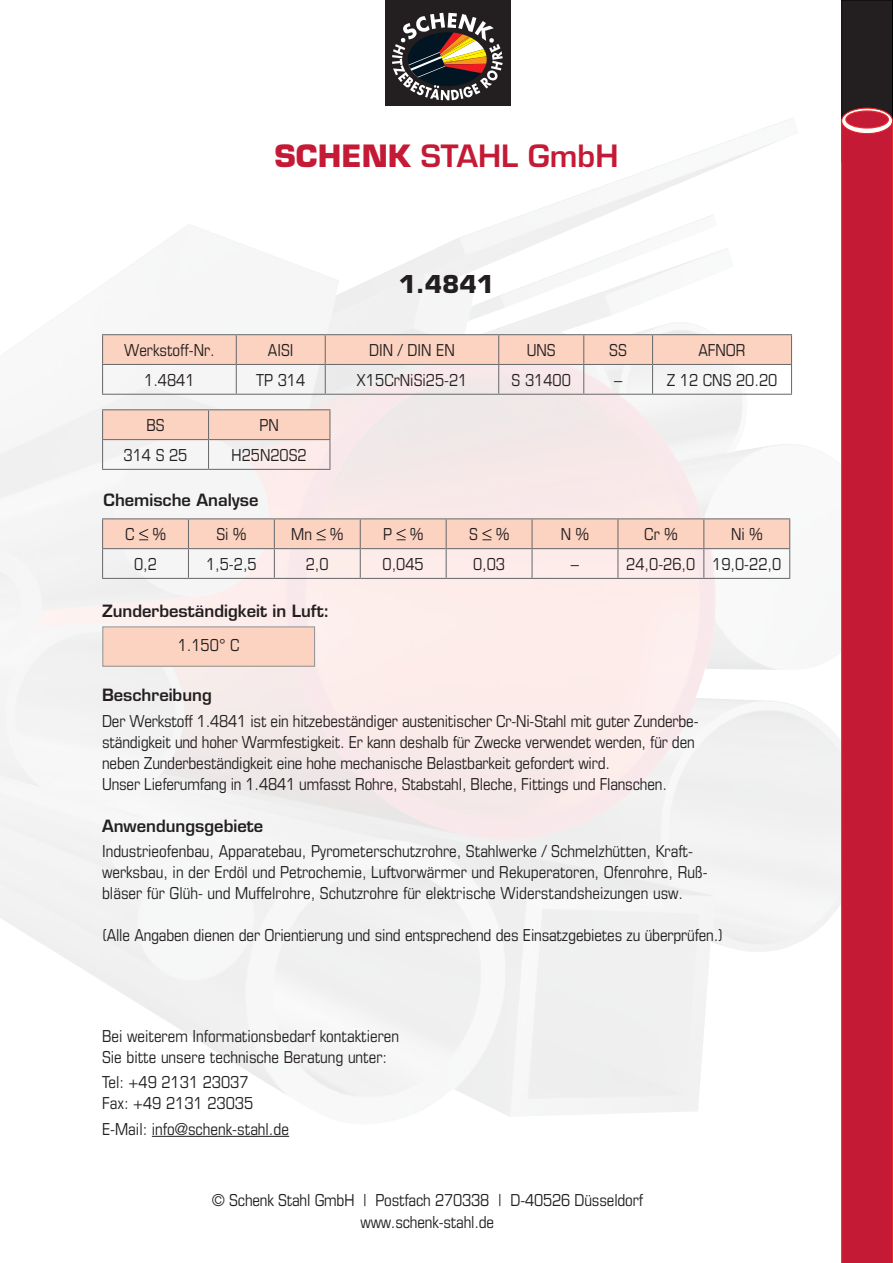
<style>
.page{position:relative;width:893px;height:1263px;background:#fff}
.page>*{position:absolute;margin:0;border:0;box-sizing:border-box;transform-origin:0 0}
.t1{font:600 30px "Eurostile";color:#c51a35}
.t2{font:700 24px "Eurostile";color:#231f20}
.t3{font:condensed 16.5px/21px "Eurostile";color:#231f20}
.t4{font:600 16.5px "Eurostile";color:#231f20}
.s1{font-weight:700}
</style>
<div class="page">
<hr style="left:152px;top:1136px;width:137px;height:1px;background:#231f20">
<div style="left:385px;top:0;width:125px;height:106px;background:#231f20"></div>
<svg style="left:392px;top:13px;width:111px;height:87px"></svg>
<div style="left:842px;top:0;width:51px;height:162px;background:#231f20"></div>
<div style="left:841px;top:0;width:52px;height:163px;border:1px solid #000"></div>
<div style="left:841px;top:124px;width:52px;height:1139px;background:#c51a35"></div>
<svg style="left:842px;top:108px;width:51px;height:26px"></svg>
<div style="left:841px;top:108px;width:52px;height:26px;border:1px solid #ee1d23;border-radius:50%"></div>
<div style="left:846px;top:111px;width:42px;height:17px;background:#c51a35;border-radius:50%"></div>
<div style="left:845px;top:110px;width:44px;height:19px;border:1px solid #eb292a;border-radius:50%"></div>
<div style="left:103px;top:627px;width:212px;height:39px;background:#fcd2c0"></div>
<div style="left:102px;top:626px;width:213px;height:41px;border:1px solid #939598"></div>
<hr style="left:102px;top:518px;width:86px;height:1px;background:#6c6d70">
<hr style="left:188px;top:518px;width:86px;height:1px;background:#6c6d70">
<hr style="left:274px;top:518px;width:86px;height:1px;background:#6c6d70">
<hr style="left:360px;top:518px;width:86px;height:1px;background:#6c6d70">
<hr style="left:446px;top:518px;width:86px;height:1px;background:#6c6d70">
<hr style="left:532px;top:518px;width:86px;height:1px;background:#6c6d70">
<hr style="left:618px;top:518px;width:86px;height:1px;background:#6c6d70">
<hr style="left:704px;top:518px;width:86px;height:1px;background:#6c6d70">
<hr style="left:102px;top:578px;width:86px;height:1px;background:#6c6d70">
<hr style="left:188px;top:578px;width:86px;height:1px;background:#6c6d70">
<hr style="left:274px;top:578px;width:86px;height:1px;background:#6c6d70">
<hr style="left:360px;top:578px;width:86px;height:1px;background:#6c6d70">
<hr style="left:446px;top:578px;width:86px;height:1px;background:#6c6d70">
<hr style="left:532px;top:578px;width:86px;height:1px;background:#6c6d70">
<hr style="left:618px;top:578px;width:86px;height:1px;background:#6c6d70">
<hr style="left:704px;top:578px;width:86px;height:1px;background:#6c6d70">
<svg style="left:102px;top:519px;width:688px;height:59px"></svg>
<hr style="left:102px;top:334px;width:134px;height:1px;background:#6c6d70">
<hr style="left:236px;top:334px;width:89px;height:1px;background:#6c6d70">
<hr style="left:325px;top:334px;width:174px;height:1px;background:#6c6d70">
<hr style="left:499px;top:334px;width:85px;height:1px;background:#6c6d70">
<hr style="left:584px;top:334px;width:69px;height:1px;background:#6c6d70">
<hr style="left:653px;top:334px;width:139px;height:1px;background:#6c6d70">
<svg style="left:102px;top:335px;width:690px;height:59px"></svg>
<hr style="left:102px;top:394px;width:134px;height:1px;background:#6c6d70">
<hr style="left:236px;top:394px;width:89px;height:1px;background:#6c6d70">
<hr style="left:325px;top:394px;width:174px;height:1px;background:#6c6d70">
<hr style="left:499px;top:394px;width:85px;height:1px;background:#6c6d70">
<hr style="left:584px;top:394px;width:69px;height:1px;background:#6c6d70">
<hr style="left:653px;top:394px;width:139px;height:1px;background:#6c6d70">
<hr style="left:102px;top:409px;width:107px;height:1px;background:#6c6d70">
<hr style="left:209px;top:409px;width:121px;height:1px;background:#6c6d70">
<svg style="left:102px;top:410px;width:228px;height:59px"></svg>
<hr style="left:102px;top:469px;width:107px;height:1px;background:#6c6d70">
<hr style="left:209px;top:469px;width:121px;height:1px;background:#6c6d70">
<h1 class="t1" style="left:274px;top:137px;width:345px"><span class="s1">SCHENK</span> STAHL GmbH</h1>
<h2 class="t2" style="left:399px;top:269px;width:97px">1.4841</h2>
<p class="t3" style="left:124px;top:339px;width:92px">Werkstoff-Nr.</p>
<p class="t3" style="left:268px;top:339px;width:27px">AISI</p>
<p class="t3" style="left:369px;top:339px;width:87px">DIN / DIN EN</p>
<p class="t3" style="left:527px;top:339px;width:31px">UNS</p>
<p class="t3" style="left:609px;top:339px;width:19px">SS</p>
<p class="t3" style="left:698px;top:339px;width:49px">AFNOR</p>
<p class="t3" style="left:144px;top:369px;width:52px">1.4841</p>
<p class="t3" style="left:256px;top:369px;width:50px">TP 314</p>
<p class="t3" style="left:356px;top:369px;width:112px">X15CrNiSi25-21</p>
<p class="t3" style="left:512px;top:369px;width:61px">S 31400</p>
<p class="t3" style="left:614px;top:369px;width:10px">–</p>
<p class="t3" style="left:667px;top:369px;width:112px">Z 12 CNS 20.20</p>
<p class="t3" style="left:146px;top:415px;width:20px">BS</p>
<p class="t3" style="left:260px;top:415px;width:21px">PN</p>
<p class="t3" style="left:124px;top:444px;width:65px">314 S 25</p>
<p class="t3" style="left:232px;top:444px;width:77px">H25N20S2</p>
<p class="t4" style="left:104px;top:489px;width:157px">Chemische Analyse</p>
<p class="t3" style="left:125px;top:524px;width:42px">C %</p>
<p class="t3" style="left:216px;top:524px;width:31px">Si %</p>
<p class="t3" style="left:291px;top:524px;width:54px">Mn %</p>
<p class="t3" style="left:383px;top:524px;width:42px">P %</p>
<p class="t3" style="left:469px;top:524px;width:42px">S %</p>
<p class="t3" style="left:561px;top:524px;width:30px">N %</p>
<p class="t3" style="left:644px;top:524px;width:35px">Cr %</p>
<p class="t3" style="left:731px;top:524px;width:33px">Ni %</p>
<p class="t3" style="left:134px;top:553px;width:24px">0,2</p>
<p class="t3" style="left:206px;top:553px;width:52px">1,5-2,5</p>
<p class="t3" style="left:306px;top:553px;width:24px">2,0</p>
<p class="t3" style="left:383px;top:553px;width:43px">0,045</p>
<p class="t3" style="left:473px;top:553px;width:34px">0,03</p>
<p class="t3" style="left:571px;top:553px;width:10px">–</p>
<p class="t3" style="left:626px;top:553px;width:156px">24,0-26,0 19,0-22,0</p>
<p class="t4" style="left:102px;top:601px;width:229px">Zunderbeständigkeit in Luft:</p>
<p class="t3" style="left:178px;top:634px;width:63px">1.150° C</p>
<p class="t4" style="left:102px;top:685px;width:111px">Beschreibung</p>
<p class="t3" style="left:102px;top:710px;width:598px">Der Werkstoff 1.4841 ist ein hitzebeständiger austenitischer Cr-Ni-Stahl mit guter Zunderbe&shy;ständigkeit und hoher Warmfestigkeit. Er kann deshalb für Zwecke verwendet werden, für den neben Zunderbeständigkeit eine hohe mechanische Belastbarkeit gefordert wird.<br>Unser Lieferumfang in 1.4841 umfasst Rohre, Stabstahl, Bleche, Fittings und Flanschen.</p>
<p class="t4" style="left:102px;top:815px;width:163px">Anwendungsgebiete</p>
<p class="t3" style="left:102px;top:840px;width:607px">Industrieofenbau, Apparatebau, Pyrometerschutzrohre, Stahlwerke / Schmelzhütten, Kraft&shy;werksbau, in der Erdöl und Petrochemie, Luftvorwärmer und Rekuperatoren, Ofenrohre, Ruß&shy;bläser für Glüh- und Muffelrohre, Schutzrohre für elektrische Widerstandsheizungen usw.</p>
<p class="t3" style="left:102px;top:925px;width:622px">(Alle Angaben dienen der Orientierung und sind entsprechend des Einsatzgebietes zu überprüfen.)</p>
<p class="t3" style="left:102px;top:1025px;width:298px">Bei weiterem Informationsbedarf kontaktieren<br>Sie bitte unsere technische Beratung unter:</p>
<p class="t3" style="left:102px;top:1072px;width:153px">Tel: +49 2131 23037<br>Fax: +49 2131 23035</p>
<p class="t3" style="left:102px;top:1118px;width:189px">E-Mail: info@schenk-stahl.de</p>
<p class="t3" style="left:212px;top:1188px;width:433px;line-height:22.5px;text-align:center">© Schenk Stahl GmbH | Postfach 270338 | D-40526 Düsseldorf www.schenk-stahl.de</p>
</div>
